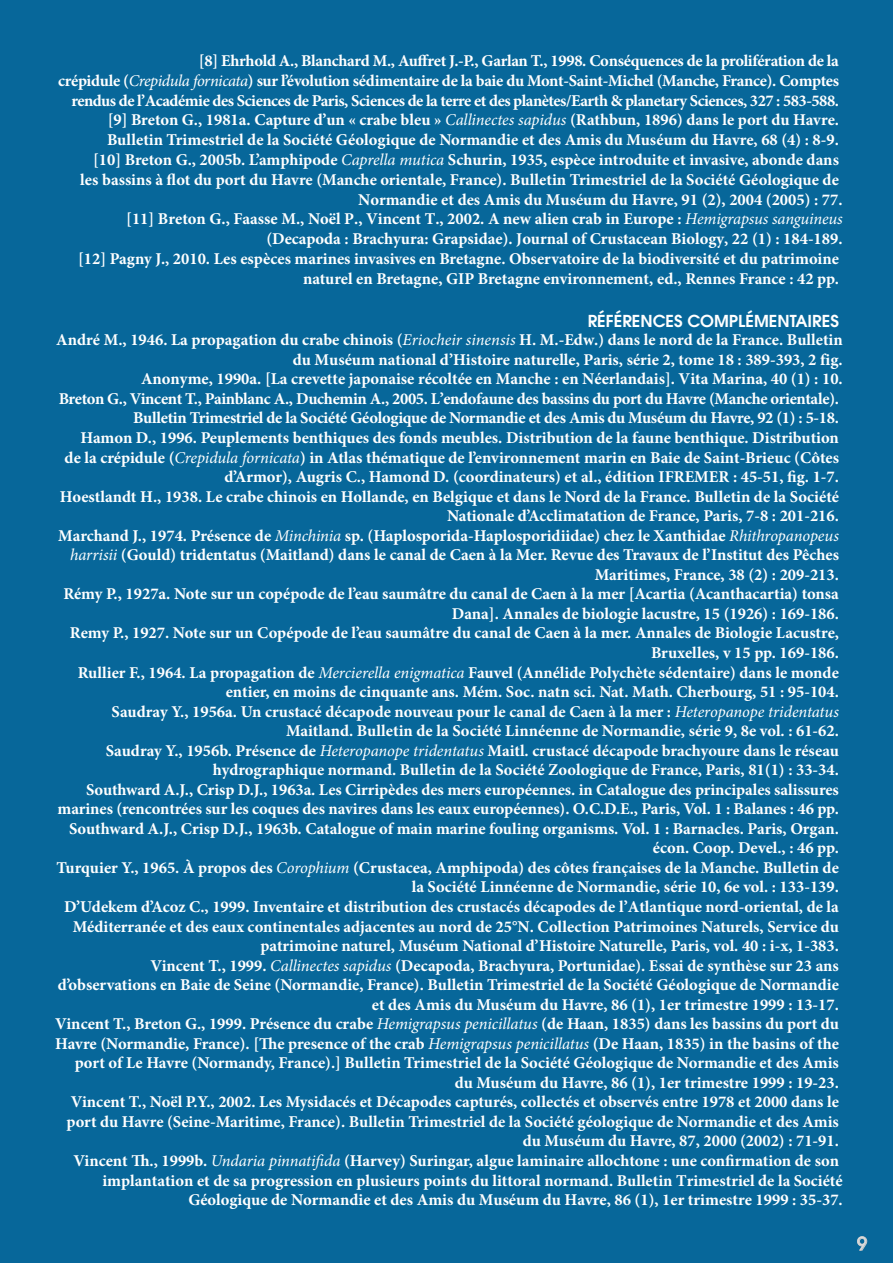
<style>
.page{position:relative;width:893px;height:1263px;background:#07679a}
.page>*{position:absolute;margin:0;border:0;box-sizing:border-box;transform-origin:0 0}
.t1{font:500 18px "Avant Garde LT";color:#dadada}
.t2{font:700 16.5px/19.5px "Minion Pro";color:#fff;text-align:right}
.t3{font:600 16.5px "Avant Garde LT";color:#fff}
.s1{font-weight:400;font-style:italic}
</style>
<div class="page">
<svg style="left:857px;top:1236px;width:10px;height:15px"></svg>
<p class="t2" style="left:58px;top:51px;width:786px">[8] Ehrhold A., Blanchard M., Auffret J.-P., Garlan T., 1998. Conséquences de la prolifération de la<br>crépidule (<span class="s1">Crepidula fornicata</span>) sur l’évolution sédimentaire de la baie du Mont-Saint-Michel (Manche, France). Comptes rendus de l’Académie des Sciences de Paris, Sciences de la terre et des planètes/Earth &amp; planetary Sciences, 327 : 583-588. [9] Breton G., 1981a. Capture d’un « crabe bleu » <span class="s1">Callinectes sapidus</span> (Rathbun, 1896) dans le port du Havre.<br>Bulletin Trimestriel de la Société Géologique de Normandie et des Amis du Muséum du Havre, 68 (4) : 8-9.<br>[10] Breton G., 2005b. L’amphipode <span class="s1">Caprella mutica</span> Schurin, 1935, espèce introduite et invasive, abonde dans<br>les bassins à flot du port du Havre (Manche orientale, France). Bulletin Trimestriel de la Société Géologique de Normandie et des Amis du Muséum du Havre, 91 (2), 2004 (2005) : 77.<br>[11] Breton G., Faasse M., Noël P., Vincent T., 2002. A new alien crab in Europe : <span class="s1">Hemigrapsus sanguineus </span>(Decapoda : Brachyura: Grapsidae). Journal of Crustacean Biology, 22 (1) : 184-189.<br>[12] Pagny J., 2010. Les espèces marines invasives en Bretagne. Observatoire de la biodiversité et du patrimoine naturel en Bretagne, GIP Bretagne environnement, ed., Rennes France : 42 pp.</p>
<p class="t3" style="left:588px;top:310px;width:253px">RÉFÉRENCES COMPLÉMENTAIRES</p>
<p class="t2" style="left:55px;top:330px;width:789px">André M., 1946. La propagation du crabe chinois (<span class="s1">Eriocheir sinensis</span> H. M.-Edw.) dans le nord de la France. Bulletin du Muséum national d’Histoire naturelle, Paris, série 2, tome 18 : 389-393, 2 fig.<br>Anonyme, 1990a. [La crevette japonaise récoltée en Manche : en Néerlandais]. Vita Marina, 40 (1) : 10.<br>Breton G., Vincent T., Painblanc A., Duchemin A., 2005. L’endofaune des bassins du port du Havre (Manche orientale).<br>Bulletin Trimestriel de la Société Géologique de Normandie et des Amis du Muséum du Havre, 92 (1) : 5-18.<br>Hamon D., 1996. Peuplements benthiques des fonds meubles. Distribution de la faune benthique. Distribution<br>de la crépidule (<span class="s1">Crepidula fornicata</span>) in Atlas thématique de l’environnement marin en Baie de Saint-Brieuc (Côtes d’Armor), Augris C., Hamond D. (coordinateurs) et al., édition IFREMER : 45-51, fig. 1-7.<br>Hoestlandt H., 1938. Le crabe chinois en Hollande, en Belgique et dans le Nord de la France. Bulletin de la Société Nationale d’Acclimatation de France, Paris, 7-8 : 201-216.<br>Marchand J., 1974. Présence de <span class="s1">Minchinia</span> sp. (Haplosporida-Haplosporidiidae) chez le Xanthidae <span class="s1">Rhithropanopeus harrisii</span> (Gould) tridentatus (Maitland) dans le canal de Caen à la Mer. Revue des Travaux de l’Institut des Pêches Maritimes, France, 38 (2) : 209-213.<br>Rémy P., 1927a. Note sur un copépode de l’eau saumâtre du canal de Caen à la mer [Acartia (Acanthacartia) tonsa Dana]. Annales de biologie lacustre, 15 (1926) : 169-186.<br>Remy P., 1927. Note sur un Copépode de l’eau saumâtre du canal de Caen à la mer. Annales de Biologie Lacustre, Bruxelles, v 15 pp. 169-186.<br>Rullier F., 1964. La propagation de <span class="s1">Mercierella enigmatica</span> Fauvel (Annélide Polychète sédentaire) dans le monde entier, en moins de cinquante ans. Mém. Soc. natn sci. Nat. Math. Cherbourg, 51 : 95-104.<br>Saudray Y., 1956a. Un crustacé décapode nouveau pour le canal de Caen à la mer : <span class="s1">Heteropanope tridentatus </span>Maitland. Bulletin de la Société Linnéenne de Normandie, série 9, 8e vol. : 61-62.<br>Saudray Y., 1956b. Présence de <span class="s1">Heteropanope tridentatus</span> Maitl. crustacé décapode brachyoure dans le réseau hydrographique normand. Bulletin de la Société Zoologique de France, Paris, 81(1) : 33-34.<br>Southward A.J., Crisp D.J., 1963a. Les Cirripèdes des mers européennes. in Catalogue des principales salissures marines (rencontrées sur les coques des navires dans les eaux européennes). O.C.D.E., Paris, Vol. 1 : Balanes : 46 pp.<br>Southward A.J., Crisp D.J., 1963b. Catalogue of main marine fouling organisms. Vol. 1 : Barnacles. Paris, Organ. écon. Coop. Devel., : 46 pp.<br>Turquier Y., 1965. À propos des <span class="s1">Corophium</span> (Crustacea, Amphipoda) des côtes françaises de la Manche. Bulletin de la Société Linnéenne de Normandie, série 10, 6e vol. : 133-139.<br>D’Udekem d’Acoz C., 1999. Inventaire et distribution des crustacés décapodes de l’Atlantique nord-oriental, de la Méditerranée et des eaux continentales adjacentes au nord de 25°N. Collection Patrimoines Naturels, Service du patrimoine naturel, Muséum National d’Histoire Naturelle, Paris, vol. 40 : i-x, 1-383.<br>Vincent T., 1999. <span class="s1">Callinectes sapidus</span> (Decapoda, Brachyura, Portunidae). Essai de synthèse sur 23 ans d’observations en Baie de Seine (Normandie, France). Bulletin Trimestriel de la Société Géologique de Normandie et des Amis du Muséum du Havre, 86 (1), 1er trimestre 1999 : 13-17.<br>Vincent T., Breton G., 1999. Présence du crabe <span class="s1">Hemigrapsus penicillatus</span> (de Haan, 1835) dans les bassins du port du Havre (Normandie, France). [The presence of the crab <span class="s1">Hemigrapsus penicillatus</span> (De Haan, 1835) in the basins of the port of Le Havre (Normandy, France).] Bulletin Trimestriel de la Société Géologique de Normandie et des Amis<br>du Muséum du Havre, 86 (1), 1er trimestre 1999 : 19-23.<br>Vincent T., Noël P.Y., 2002. Les Mysidacés et Décapodes capturés, collectés et observés entre 1978 et 2000 dans le port du Havre (Seine-Maritime, France). Bulletin Trimestriel de la Société géologique de Normandie et des Amis du Muséum du Havre, 87, 2000 (2002) : 71-91.<br>Vincent Th., 1999b. <span class="s1">Undaria pinnatifida</span> (Harvey) Suringar, algue laminaire allochtone : une confirmation de son implantation et de sa progression en plusieurs points du littoral normand. Bulletin Trimestriel de la Société Géologique de Normandie et des Amis du Muséum du Havre, 86 (1), 1er trimestre 1999 : 35-37.</p>
<p class="t1" style="left:857px;top:1232px;width:11px">9</p>
</div>
